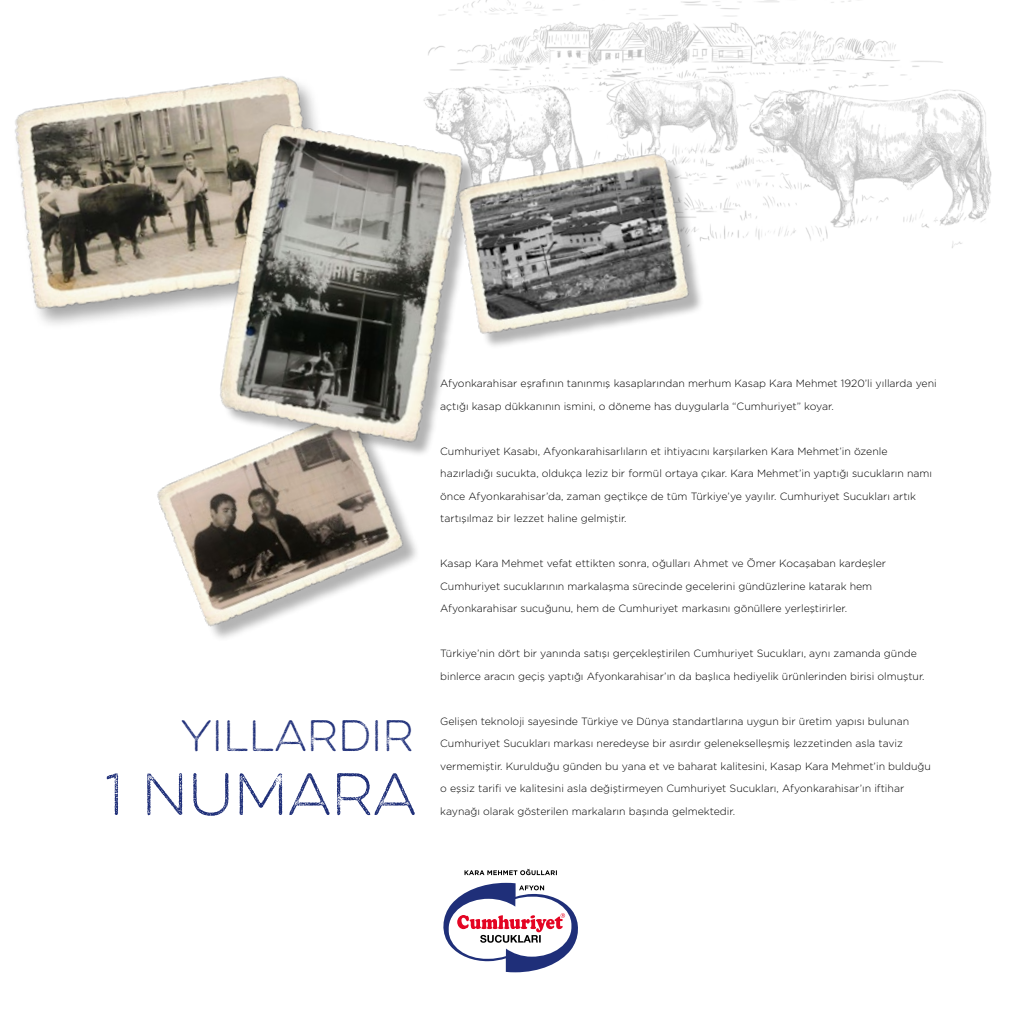
<style>
.page{position:relative;width:1021px;height:1021px;background:#fff}
.page>*{position:absolute;margin:0;border:0;box-sizing:border-box;transform-origin:0 0}
.t1{font:100 53.4px "Eveleth";color:#1f2f79}
.t2{font:100 39.45px "Eveleth";color:#1f2f79}
.t3{font:300 10.5px/22.5px "Gotham";color:#000}
</style>
<div class="page">
<img style="left:157px;top:464px;width:260px;height:173px">
<img style="left:423px;top:0;width:569px;height:248px">
<div style="left:12px;top:76px;width:328px;height:254px;background:#000;opacity:.35"></div>
<img style="left:12px;top:76px;width:325px;height:243px">
<svg style="left:443px;top:868px;width:135px;height:105px"></svg>
<img style="left:205px;top:106px;width:268px;height:358px">
<div style="left:462px;top:157px;width:242px;height:192px;background:#fff"></div>
<img style="left:440px;top:145px;width:262px;height:197px">
<h2 class="t2" style="left:181px;top:708px;width:234px">YILLARDIR</h2>
<h1 class="t1" style="left:104px;top:757px;width:313px">1 NUMARA</h1>
<p class="t3" style="left:440px;top:372px;width:498px">Afyonkarahisar eşrafının tanınmış kasaplarından merhum Kasap Kara Mehmet 1920’li yıllarda yeni açtığı kasap dükkanının ismini, o döneme has duygularla “Cumhuriyet” koyar.</p>
<p class="t3" style="left:440px;top:439px;width:493px">Cumhuriyet Kasabı, Afyonkarahisarlıların et ihtiyacını karşılarken Kara Mehmet’in özenle hazırladığı sucukta, oldukça leziz bir formül ortaya çıkar. Kara Mehmet’in yaptığı sucukların namı önce Afyonkarahisar’da, zaman geçtikçe de tüm Türkiye’ye yayılır. Cumhuriyet Sucukları artık tartışılmaz bir lezzet haline gelmiştir.</p>
<p class="t3" style="left:440px;top:552px;width:447px">Kasap Kara Mehmet vefat ettikten sonra, oğulları Ahmet ve Ömer Kocaşaban kardeşler<br>Cumhuriyet sucuklarının markalaşma sürecinde gecelerini gündüzlerine katarak hem<br>Afyonkarahisar sucuğunu, hem de Cumhuriyet markasını gönüllere yerleştirirler.</p>
<p class="t3" style="left:440px;top:642px;width:486px">Türkiye’nin dört bir yanında satışı gerçekleştirilen Cumhuriyet Sucukları, aynı zamanda günde binlerce aracın geçiş yaptığı Afyonkarahisar’ın da başlıca hediyelik ürünlerinden birisi olmuştur.</p>
<p class="t3" style="left:440px;top:709px;width:492px">Gelişen teknoloji sayesinde Türkiye ve Dünya standartlarına uygun bir üretim yapısı bulunan Cumhuriyet Sucukları markası neredeyse bir asırdır gelenekselleşmiş lezzetinden asla taviz vermemiştir. Kurulduğu günden bu yana et ve baharat kalitesini, Kasap Kara Mehmet’in bulduğu o eşsiz tarifi ve kalitesini asla değiştirmeyen Cumhuriyet Sucukları, Afyonkarahisar’ın iftihar kaynağı olarak gösterilen markaların başında gelmektedir.</p>
</div>
